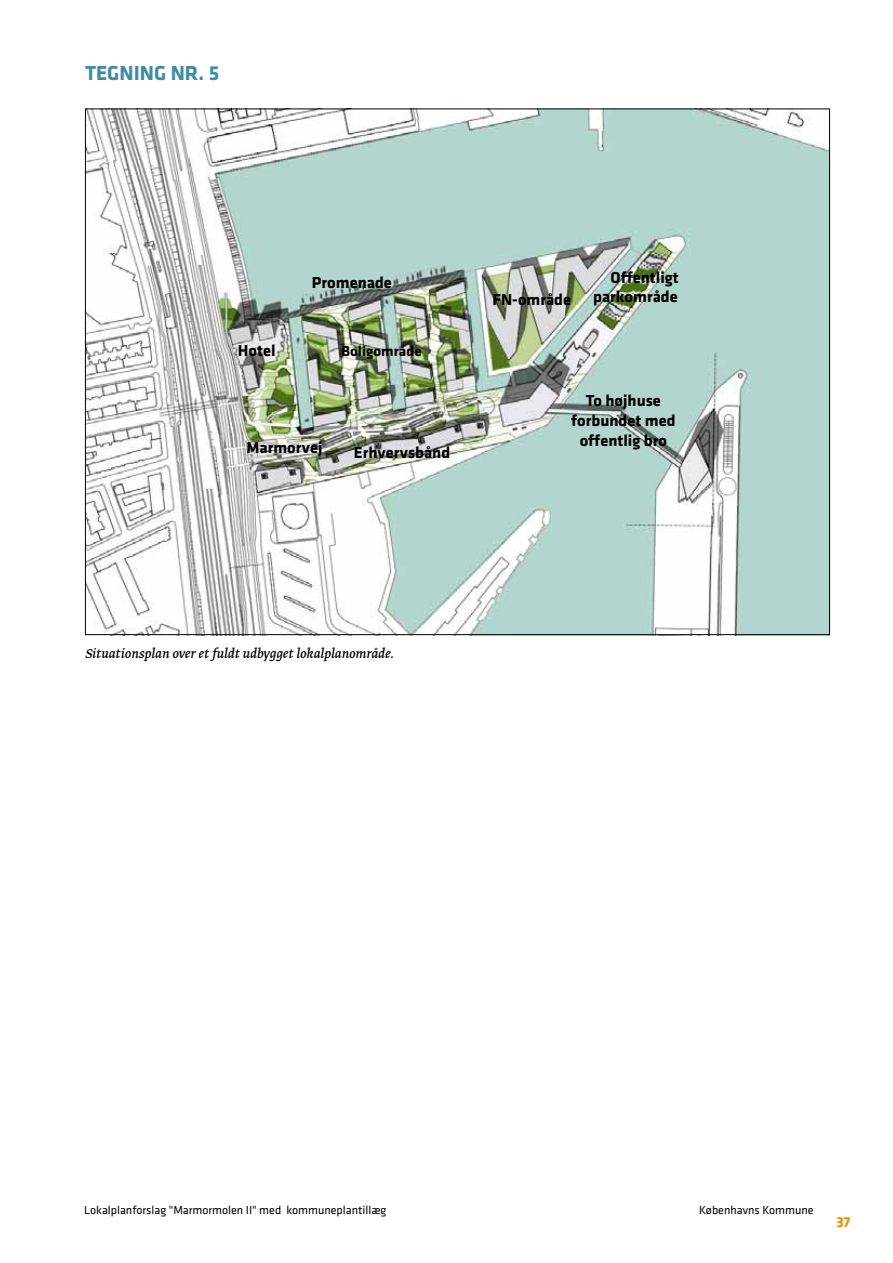
<style>
.page{position:relative;width:893px;height:1263px;background:#fff}
.page>*{position:absolute;margin:0;border:0;box-sizing:border-box;transform-origin:0 0}
.t1{font:700 21px "Klavika";color:#3f8da4}
.t2{font:700 16.5px/19.8px "Klavika";color:#000;text-align:right}
.t3{font:italic 15px "Greta Text";color:#000}
.t4{font:700 15px "Klavika";color:#000}
.t5{font:700 15px "Klavika";color:#f08a00}
.t6{font:12px "Klavika";color:#000}
</style>
<div class="page">
<img style="left:87px;top:111px;width:741px;height:522px">
<p class="t1" style="left:85px;top:64px;width:136px">TeGnInG nr. 5</p>
<p class="t2" style="left:238px;top:342px;width:39px">Hotel</p>
<p class="t2" style="left:312px;top:273px;width:81px">Promenade</p>
<p class="t4" style="left:342px;top:345px;width:82px">Boligområde</p>
<p class="t2" style="left:247px;top:439px;width:77px">Marmorvej</p>
<p class="t2" style="left:354px;top:444px;width:98px">erhvervsbånd</p>
<p class="t2" style="left:493px;top:291px;width:80px">Fn-område</p>
<p class="t2" style="left:593px;top:268px;width:87px">offentligt parkområde</p>
<p class="t2" style="left:571px;top:392px;width:106px;text-align:center">To højhuse forbundet med offentlig bro</p>
<p class="t3" style="left:85px;top:648px;width:310px">Situationsplan over et fuldt udbygget lokalplanområde.</p>
<p class="t6" style="left:84px;top:1205px;width:304px">Lokalplanforslag "Marmormolen II" med kommuneplantillæg</p>
<p class="t6" style="left:699px;top:1205px;width:116px">Københavns Kommune</p>
<p class="t5" style="left:836px;top:1216px;width:16px">37</p>
</div>
